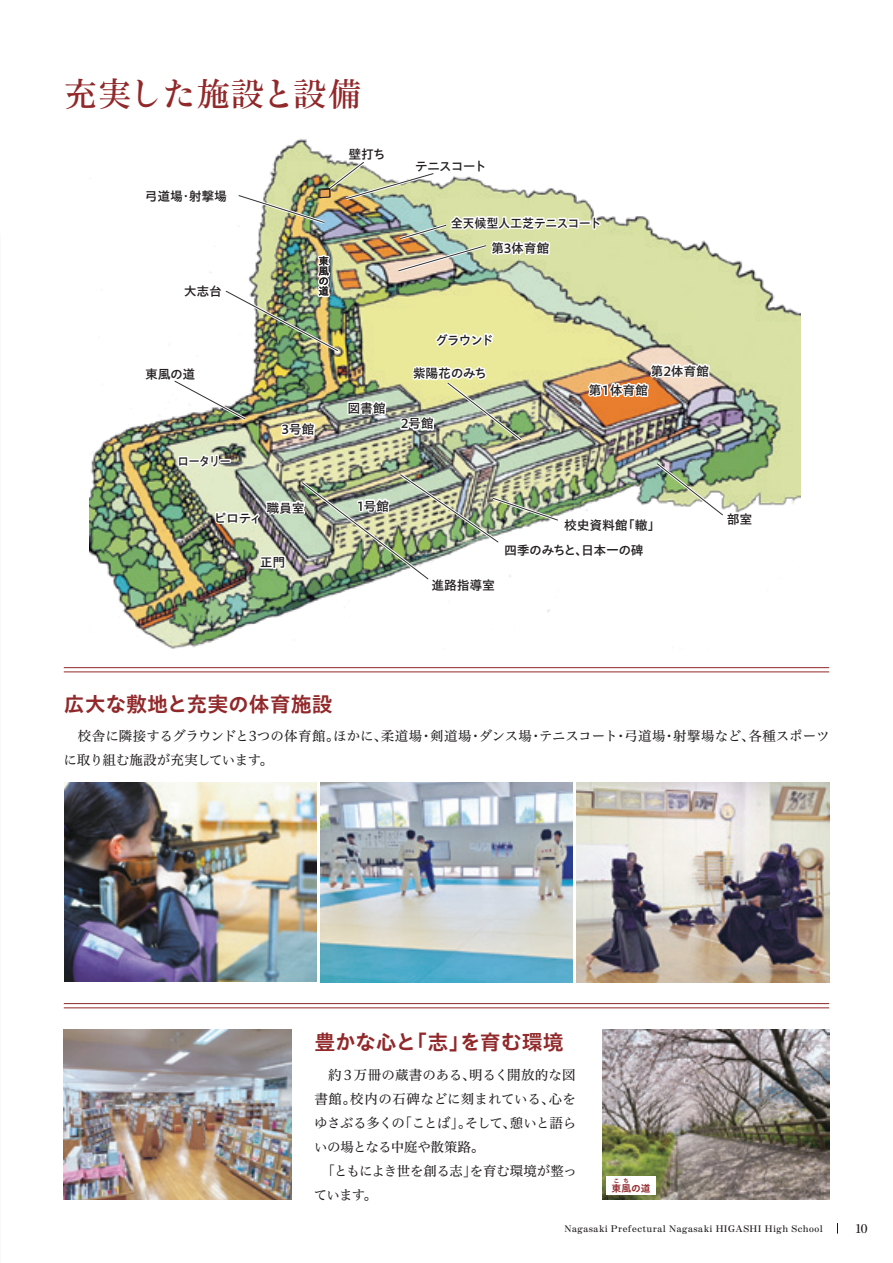
<style>
.page{position:relative;width:893px;height:1263px;background:#fff}
.page>*{position:absolute;margin:0;border:0;box-sizing:border-box;transform-origin:0 0}
.t1{font:700 33px "Ro H Min Sink Std";letter-spacing:.025em;color:#91282a}
.t2{font:700 21px "P Aoto Gothic Std N";letter-spacing:-.01em;color:#91282a}
.t3{font:13.5px/23.9px "Hiragino UD Serif Std W4";letter-spacing:-.015em;color:#231f20}
.t4{font:700 12.9px "P Aoto Gothic Std N De";letter-spacing:-.025em;color:#231f20}
.t5{font:700 12.9px/25px "P Aoto Gothic Std N De";letter-spacing:-.025em;color:#231f20;scale:.94 1}
.t6{font:700 12.9px "P Aoto Gothic Std N De";letter-spacing:-.025em;color:#231f20;scale:.89 1}
.t7{font:700 12px "Ro H Min Sink Std";color:#231f20}
.t8{font:700 10.65px/10.2px "P Aoto Gothic Std N De";color:#231f20;text-align:justify}
.t9{font:700 9.9px "P Aoto Gothic Std N";color:#91282a}
.t10{font:700 9px "Ro H Min Sink Std";letter-spacing:.05em;color:#231f20}
.t11{font:700 6px "P Aoto Gothic Std N";color:#91282a}
</style>
<div class="page">
<hr style="left:64px;top:1003px;width:765px;height:1px;background:#91282a">
<hr style="left:64px;top:672px;width:765px;height:1px;background:#91282a">
<hr style="left:64px;top:1007px;width:765px;height:1px;background:#91282a">
<hr style="left:64px;top:667px;width:765px;height:1px;background:#91282a">
<img style="left:602px;top:1029px;width:228px;height:170px">
<img style="left:65px;top:782px;width:251px;height:200px">
<img style="left:320px;top:782px;width:252px;height:200px">
<img style="left:577px;top:782px;width:252px;height:200px">
<img style="left:64px;top:1029px;width:227px;height:170px">
<img style="left:90px;top:252px;width:710px;height:397px">
<svg style="left:177px;top:455px;width:13px;height:13px"></svg>
<img style="left:196px;top:452px;width:562px;height:142px">
<img style="left:141px;top:139px;width:570px;height:305px">
<div style="left:607px;top:1177px;width:49px;height:18px;background:#fff"></div>
<p class="t1" style="left:64px;top:73px;width:298px">充実した施設と設備</p>
<p class="t4" style="left:145px;top:189px;width:84px">弓道場・射撃場</p>
<p class="t4" style="left:184px;top:284px;width:40px">大志台</p>
<p class="t8" style="left:318px;top:256px;width:12px">東風の道</p>
<p class="t4" style="left:145px;top:367px;width:52px">東風の道</p>
<p class="t6" style="left:177px;top:454px;width:62px">ロータリー</p>
<p class="t4" style="left:282px;top:422px;width:34px">3号館</p>
<p class="t4" style="left:214px;top:511px;width:49px">ピロティ</p>
<p class="t4" style="left:266px;top:500px;width:40px">職員室</p>
<p class="t4" style="left:260px;top:555px;width:27px">正門</p>
<p class="t4" style="left:349px;top:147px;width:39px">壁打ち</p>
<p class="t4" style="left:415px;top:159px;width:74px">テニスコート</p>
<p class="t5" style="left:491px;top:211px;width:119px;text-indent:-40px">全天候型人工芝テニスコート第3体育館</p>
<p class="t4" style="left:347px;top:401px;width:40px">図書館</p>
<p class="t4" style="left:435px;top:333px;width:60px">グラウンド</p>
<p class="t4" style="left:413px;top:366px;width:76px">紫陽花のみち</p>
<p class="t4" style="left:401px;top:416px;width:35px">2号館</p>
<p class="t4" style="left:650px;top:364px;width:60px">第２体育館</p>
<p class="t4" style="left:588px;top:383px;width:61px">第1体育館</p>
<p class="t4" style="left:358px;top:499px;width:33px">1号館</p>
<p class="t4" style="left:431px;top:578px;width:65px">進路指導室</p>
<p class="t4" style="left:564px;top:518px;width:98px">校史資料館「轍」</p>
<p class="t4" style="left:504px;top:543px;width:141px">四季のみちと、日本一の碑</p>
<p class="t4" style="left:727px;top:512px;width:27px">部室</p>
<p class="t2" style="left:64px;top:692px;width:271px">広大な敷地と充実の体育施設</p>
<p class="t3" style="left:64px;top:723px;width:768px">　校舎に隣接するグラウンドと3つの体育館。ほかに、柔道場・剣道場・ダンス場・テニスコート・弓道場・射撃場など、各種スポーツに取り組む施設が充実しています。</p>
<p class="t2" style="left:314px;top:1030px;width:251px">豊かな心と「志」を育む環境</p>
<p class="t3" style="left:314px;top:1062px;width:265px">　約３万冊の蔵書のある、明るく開放的な図書館。校内の石碑などに刻まれている、心をゆさぶる多くの「ことば」。そして、憩いと語らいの場となる中庭や散策路。<br>　「ともによき世を創る志」を育む環境が整っています。</p>
<p class="t11" style="left:614px;top:1177px;width:17px">こ ち</p>
<p class="t9" style="left:612px;top:1183px;width:41px">東風の道</p>
<p class="t10" style="left:564px;top:1223px;width:260px">Nagasaki Prefectural Nagasaki HIGASHI High School</p>
<p class="t7" style="left:856px;top:1221px;width:13px">10</p>
</div>
